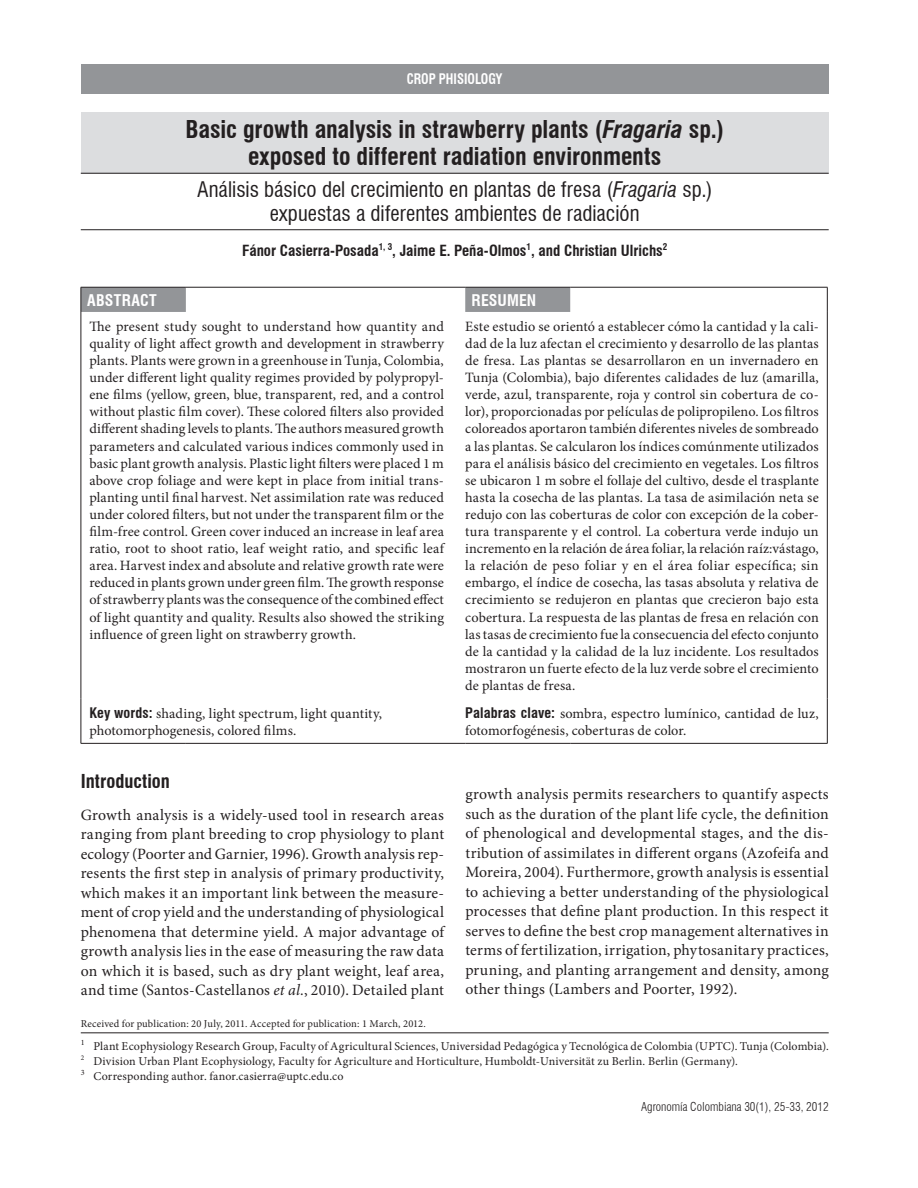
<style>
.page{position:relative;width:918px;height:1188px;background:#fff}
.page>*{position:absolute;margin:0;border:0;box-sizing:border-box;transform-origin:0 0}
.t1{font:700 condensed 24px/27px "Swiss 721 BT";letter-spacing:-.005em;color:#231f20;text-align:center}
.t2{font:condensed 21px/24px "Swiss 721 BT";color:#231f20;text-align:center}
.t3{font:700 condensed 18.75px "Swiss 721 BT";color:#231f20}
.t4{font:15.75px/19.5px "Minion Pro";letter-spacing:.01em;color:#231f20;text-align:justify}
.t5{font:700 condensed 15.75px "Swiss 721 BT";letter-spacing:.005em;color:#fff}
.t6{font:700 condensed 15px "Swiss 721 BT";color:#231f20}
.t7{font:14.25px/17.1px "Minion Pro";letter-spacing:.005em;color:#231f20;text-align:justify}
.t8{font:700 condensed 14.25px "Swiss 721 BT";color:#fff;scale:.9 1}
.t9{font:12px/15px "Minion Pro";letter-spacing:.01em;color:#231f20}
.t10{font:300 condensed 12px "Swiss 721 BT";color:#231f20}
.t11{font:10.5px "Minion Pro";letter-spacing:.015em;color:#231f20}
.s1{font-style:italic}
.s2{font-family:"Swiss 721 BT";font-weight:700;font-stretch:condensed}
</style>
<div class="page">
<div style="left:81px;top:112px;width:748px;height:62px;background:#dcdddf"></div>
<div style="left:81px;top:64px;width:748px;height:30px;background:#939598"></div>
<hr style="left:81px;top:1033px;width:748px;height:1px;background:#231f20">
<hr style="left:81px;top:173px;width:748px;height:1px;background:#231f20">
<hr style="left:81px;top:229px;width:748px;height:1px;background:#231f20">
<svg style="left:81px;top:287px;width:489px;height:25px"></svg>
<hr style="left:186px;top:287px;width:279px;height:1px;background:#231f20">
<hr style="left:465px;top:287px;width:105px;height:1px;background:#231f20">
<hr style="left:570px;top:287px;width:258px;height:1px;background:#231f20">
<svg style="left:827px;top:287px;width:1px;height:25px"></svg>
<hr style="left:81px;top:312px;width:1px;height:386px;background:#231f20">
<hr style="left:81px;top:698px;width:1px;height:45px;background:#231f20">
<hr style="left:827px;top:312px;width:1px;height:386px;background:#231f20">
<hr style="left:827px;top:698px;width:1px;height:45px;background:#231f20">
<hr style="left:81px;top:743px;width:105px;height:1px;background:#231f20">
<hr style="left:186px;top:743px;width:279px;height:1px;background:#231f20">
<hr style="left:465px;top:743px;width:105px;height:1px;background:#231f20">
<hr style="left:570px;top:743px;width:258px;height:1px;background:#231f20">
<p class="t8" style="left:407px;top:70px;width:108px">crop phisiology</p>
<h1 class="t1" style="left:186px;top:115px;width:540px">Basic growth analysis in strawberry plants (<span class="s1">Fragaria</span> sp.) exposed to different radiation environments</h1>
<h2 class="t2" style="left:197px;top:177px;width:517px">Análisis básico del crecimiento en plantas de fresa (<span class="s1">Fragaria</span> sp.) expuestas a diferentes ambientes de radiación</h2>
<p class="t6" style="left:242px;top:242px;width:427px">Fánor Casierra-Posada<sup>1,</sup> <sup>3</sup>, Jaime E. Peña-Olmos<sup>1</sup>, and Christian Ulrichs<sup>2</sup></p>
<p class="t5" style="left:87px;top:290px;width:71px">ABSTRACT</p>
<p class="t5" style="left:472px;top:290px;width:66px">RESUMEN</p>
<p class="t7" style="left:89px;top:318px;width:356px">The present study sought to understand how quantity and quality of light affect growth and development in strawberry plants. Plants were grown in a greenhouse in Tunja, Colombia, under different light quality regimes provided by polypropyl&shy;ene films (yellow, green, blue, transparent, red, and a control without plastic film cover). These colored filters also provided different shading levels to plants. The authors measured growth parameters and calculated various indices commonly used in basic plant growth analysis. Plastic light filters were placed 1 m above crop foliage and were kept in place from initial trans&shy;planting until final harvest. Net assimilation rate was reduced under colored filters, but not under the transparent film or the film-free control. Green cover induced an increase in leaf area ratio, root to shoot ratio, leaf weight ratio, and specific leaf area. Harvest index and absolute and relative growth rate were reduced in plants grown under green film. The growth response of strawberry plants was the consequence of the combined effect of light quantity and quality. Results also showed the striking influence of green light on strawberry growth.</p>
<p class="t7" style="left:465px;top:318px;width:355px">Este estudio se orientó a establecer cómo la cantidad y la cali&shy;dad de la luz afectan el crecimiento y desarrollo de las plantas de fresa. Las plantas se desarrollaron en un invernadero en Tunja (Colombia), bajo diferentes calidades de luz (amarilla, verde, azul, transparente, roja y control sin cobertura de co&shy;lor), proporcionadas por películas de polipropileno. Los filtros coloreados aportaron también diferentes niveles de sombreado a las plantas. Se calcularon los índices comúnmente utilizados para el análisis básico del crecimiento en vegetales. Los filtros se ubicaron 1 m sobre el follaje del cultivo, desde el trasplante hasta la cosecha de las plantas. La tasa de asimilación neta se redujo con las coberturas de color con excepción de la cober&shy;tura transparente y el control. La cobertura verde indujo un incremento en la relación de área foliar, la relación raíz:vástago, la relación de peso foliar y en el área foliar específica; sin embargo, el índice de cosecha, las tasas absoluta y relativa de crecimiento se redujeron en plantas que crecieron bajo esta cobertura. La respuesta de las plantas de fresa en relación con las tasas de crecimiento fue la consecuencia del efecto conjunto de la cantidad y la calidad de la luz incidente. Los resultados mostraron un fuerte efecto de la luz verde sobre el crecimiento de plantas de fresa.</p>
<p class="t7" style="left:89px;top:705px;width:294px"><span class="s2">Key words:</span> shading, light spectrum, light quantity, photomorphogenesis, colored films.</p>
<p class="t7" style="left:465px;top:705px;width:355px"><span class="s2">Palabras clave:</span> sombra, espectro lumínico, cantidad de luz, fotomorfogénesis, coberturas de color.</p>
<h3 class="t3" style="left:81px;top:770px;width:91px">Introduction</h3>
<p class="t4" style="left:81px;top:805px;width:365px">Growth analysis is a widely-used tool in research areas ranging from plant breeding to crop physiology to plant ecology (Poorter and Garnier, 1996). Growth analysis rep&shy;resents the first step in analysis of primary productivity, which makes it an important link between the measure&shy;ment of crop yield and the understanding of physiological phenomena that determine yield. A major advantage of growth analysis lies in the ease of measuring the raw data on which it is based, such as dry plant weight, leaf area, and time (Santos-Castellanos <span class="s1">et al.</span>, 2010). Detailed plant</p>
<p class="t4" style="left:465px;top:785px;width:365px">growth analysis permits researchers to quantify aspects such as the duration of the plant life cycle, the definition of phenological and developmental stages, and the dis&shy;tribution of assimilates in different organs (Azofeifa and Moreira, 2004). Furthermore, growth analysis is essential to achieving a better understanding of the physiological processes that define plant production. In this respect it serves to define the best crop management alternatives in terms of fertilization, irrigation, phytosanitary practices, pruning, and planting arrangement and density, among other things (Lambers and Poorter, 1992).</p>
<p class="t11" style="left:81px;top:1016px;width:347px">Received for publication: 20 July, 2011. Accepted for publication: 1 March, 2012.</p>
<p class="t9" style="left:81px;top:1039px;width:749px"><sup>1</sup> Plant Ecophysiology Research Group, Faculty of Agricultural Sciences, Universidad Pedagógica y Tecnológica de Colombia (UPTC). Tunja (Colombia).<br><sup>2</sup> Division Urban Plant Ecophysiology, Faculty for Agriculture and Horticulture, Humboldt-Universität zu Berlin. Berlin (Germany).<br><sup>3</sup> Corresponding author. fanor.casierra@uptc.edu.co</p>
<p class="t10" style="left:641px;top:1100px;width:189px">Agronomía Colombiana 30(1), 25-33, 2012</p>
</div>
